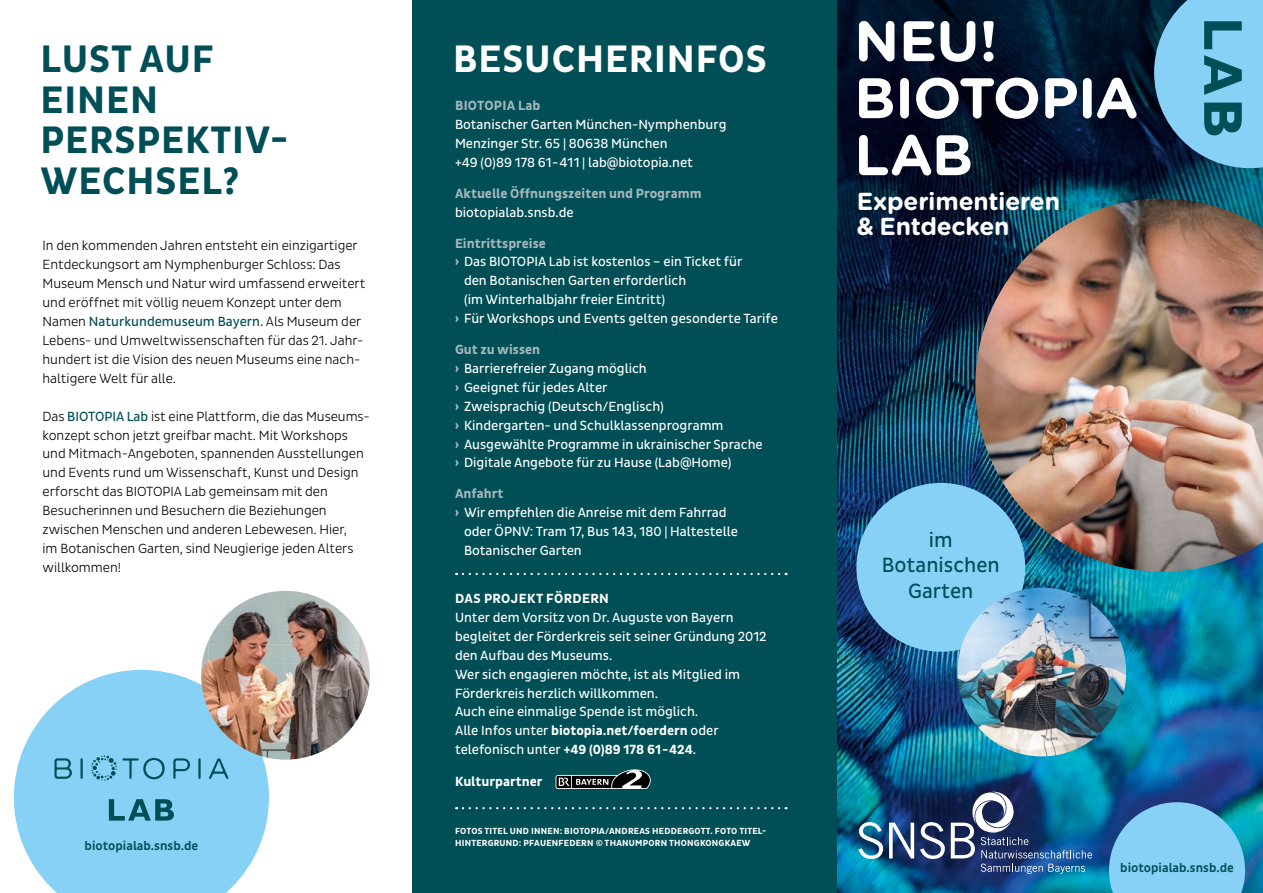
<style>
.page{position:relative;width:1263px;height:893px;background:#fff}
.page>*{position:absolute;margin:0;border:0;box-sizing:border-box;transform-origin:0 0}
.t1{font:700 57px/57px "Gotham Rounded";letter-spacing:-.015em;color:#fff}
.t2{font:700 39px/40.5px "Pluto Sans Cond";letter-spacing:.025em;color:#004f56}
.t3{font:700 39px "Pluto Sans Cond";letter-spacing:.025em;color:#fff}
.t4{font:700 24.6px/25.8px "Gotham Rounded";letter-spacing:-.01em;color:#fff}
.t5{font:21px/25.5px "Pluto Sans Cond";color:#004f56;text-align:center}
.t6{font:13.5px/18.9px "Pluto Sans Cond";color:#fff}
.t7{font:300 13.5px/18.9px "Pluto Sans Cond";color:#000}
.t8{font:700 13.5px "Pluto Sans Cond";color:#a5b6bb}
.t9{font:700 13.5px "Pluto Sans Cond";letter-spacing:.02em;color:#fff}
.t10{font:700 13.5px "Pluto Sans Cond";color:#fff}
.t11{font:500 12.75px "Pluto Sans Cond";color:#004f56}
.t12{font:700 9px/12px "Pluto Sans Cond";letter-spacing:.025em;color:#fff}
.s1{font-weight:400;color:#004f56}
.s2{font-weight:900;color:#a5b6bb}
.s3{font-weight:700;color:#a5b6bb}
.s4{font-weight:700}
</style>
<div class="page">
<div style="left:412px;top:0;width:426px;height:893px;background:#004f56"></div>
<svg style="left:14px;top:670px;width:255px;height:223px;background:#96d7f6"></svg>
<img style="left:201px;top:591px;width:169px;height:169px;border-radius:84px">
<svg style="left:555px;top:769px;width:96px;height:20px"></svg>
<svg style="left:463px;top:573px;width:323px;height:2px"></svg>
<svg style="left:463px;top:807px;width:323px;height:2px"></svg>
<img style="left:838px;top:0;width:425px;height:893px">
<img style="left:975px;top:198px;width:288px;height:374px">
<div style="left:856px;top:483px;width:169px;height:169px;background:#86d1f5;border-radius:50%"></div>
<img style="left:957px;top:588px;width:169px;height:168px;border-radius:84px">
<svg style="left:1109px;top:802px;width:136px;height:91px;background:#71bde3"></svg>
<svg style="left:54px;top:755px;width:175px;height:26px;background:#6db8d7"></svg>
<svg style="left:109px;top:799px;width:65px;height:22px"></svg>
<svg style="left:1154px;top:0;width:109px;height:168px;background:#62a6c5"></svg>
<svg style="left:858px;top:822px;width:25px;height:37px"></svg>
<svg style="left:889px;top:823px;width:25px;height:35px"></svg>
<svg style="left:920px;top:822px;width:25px;height:37px"></svg>
<svg style="left:981px;top:864px;width:104px;height:10px"></svg>
<svg style="left:951px;top:792px;width:141px;height:66px;background:#35628b"></svg>
<h2 class="t2" style="left:41px;top:40px;width:249px">LUST AUF<br>EINEN<br>PERSPEKTIV-<br>WECHSEL?</h2>
<p class="t7" style="left:43px;top:237px;width:324px">In den kommenden Jahren entsteht ein einzigartiger Entdeckungsort am Nymphenburger Schloss: Das Museum Mensch und Natur wird umfassend erweitert und eröffnet mit völlig neuem Konzept unter dem Namen <span class="s1">Naturkundemuseum Bayern.</span> Als Museum der Lebens- und Umweltwissenschaften für das 21. Jahr&shy;hundert ist die Vision des neuen Museums eine nach&shy;haltigere Welt für alle.</p>
<p class="t7" style="left:43px;top:407px;width:329px">Das <span class="s1">BIOTOPIA Lab</span> ist eine Plattform, die das Museums&shy;konzept schon jetzt greifbar macht. Mit Workshops und Mitmach-Angeboten, spannenden Ausstellungen und Events rund um Wissenschaft, Kunst und Design erforscht das BIOTOPIA Lab gemeinsam mit den Besucherinnen und Besuchern die Beziehungen zwischen Menschen und anderen Lebewesen. Hier,<br>im Botanischen Garten, sind Neugierige jeden Alters willkommen!</p>
<p class="t11" style="left:85px;top:839px;width:115px">biotopialab.snsb.de</p>
<h2 class="t3" style="left:453px;top:37px;width:315px">BESUCHERINFOS</h2>
<p class="t8" style="left:455px;top:98px;width:87px">BIOTOPIA Lab</p>
<p class="t6" style="left:455px;top:115px;width:273px">Botanischer Garten München-Nymphenburg<br>Menzinger Str. 65 | 80638 München<br>+49 (0)89 178 61-411 | lab@biotopia.net</p>
<p class="t8" style="left:455px;top:185px;width:248px">Aktuelle Öffnungszeiten und Programm</p>
<p class="t6" style="left:455px;top:203px;width:120px">biotopialab.snsb.de</p>
<p class="t8" style="left:455px;top:235px;width:92px">Eintrittspreise</p>
<p class="t6" style="left:455px;top:253px;width:289px"><span class="s2">›</span> Das BIOTOPIA Lab ist kostenlos – ein Ticket für</p>
<p class="t6" style="left:464px;top:271px;width:224px">den Botanischen Garten erforderlich</p>
<p class="t6" style="left:464px;top:290px;width:203px">(im Winterhalbjahr freier Eintritt)</p>
<p class="t6" style="left:455px;top:309px;width:325px"><span class="s2">›</span> Für Workshops und Events gelten gesonderte Tarife</p>
<p class="t6" style="left:455px;top:340px;width:309px"><span class="s3">Gut zu wissen<br></span><span class="s2">›</span> Barrierefreier Zugang möglich<br><span class="s2">›</span> Geeignet für jedes Alter<br><span class="s2">›</span> Zweisprachig (Deutsch/Englisch)<br><span class="s2">›</span> Kindergarten- und Schulklassenprogramm<br><span class="s2">›</span> Ausgewählte Programme in ukrainischer Sprache <span class="s2">›</span> Digitale Angebote für zu Hause (Lab@Home)</p>
<p class="t8" style="left:455px;top:486px;width:50px">Anfahrt</p>
<p class="t6" style="left:455px;top:503px;width:273px"><span class="s2">›</span> Wir empfehlen die Anreise mit dem Fahrrad</p>
<p class="t6" style="left:464px;top:522px;width:275px">oder ÖPNV: Tram 17, Bus 143, 180 | Haltestelle</p>
<p class="t6" style="left:464px;top:541px;width:119px">Botanischer Garten</p>
<p class="t9" style="left:455px;top:591px;width:155px">DAS PROJEKT FÖRDERN</p>
<p class="t6" style="left:455px;top:608px;width:313px">Unter dem Vorsitz von Dr. Auguste von Bayern begleitet der Förderkreis seit seiner Gründung 2012 den Aufbau des Museums.<br>Wer sich engagieren möchte, ist als Mitglied im Förderkreis herzlich willkommen.<br>Auch eine einmalige Spende ist möglich.<br>Alle Infos unter <span class="s4">biotopia.net/foerdern</span> oder telefonisch unter <span class="s4">+49 (0)89 178 61-424</span>.</p>
<p class="t10" style="left:455px;top:774px;width:89px">Kulturpartner</p>
<p class="t12" style="left:455px;top:825px;width:313px">FOTOS TITEL UND INNEN: BIOTOPIA/ANDREAS HEDDERGOTT. FOTO TITEL-<br>HINTERGRUND: PFAUENFEDERN © THANUMPORN THONGKONGKAEW</p>
<h1 class="t1" style="left:854px;top:10px;width:286px">NEU!<br>BIOTOPIA<br>LAB</h1>
<h3 class="t4" style="left:857px;top:187px;width:205px">Experimentieren &amp; Entdecken</h3>
<h3 class="t5" style="left:882px;top:527px;width:119px">im<br>Botanischen<br>Garten</h3>
<p class="t11" style="left:1120px;top:860px;width:115px">biotopialab.snsb.de</p>
</div>
